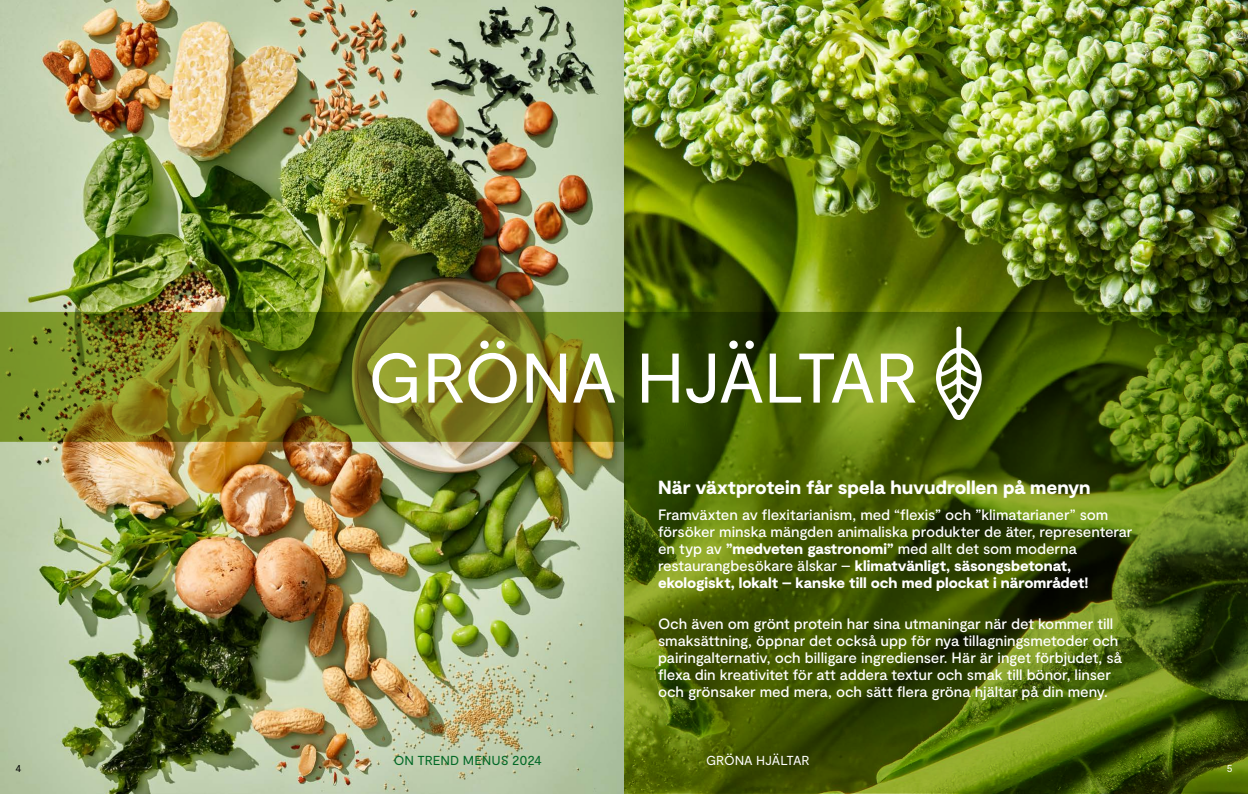
<style>
.page{position:relative;width:1248px;height:794px;background:#fff}
.page>*{position:absolute;margin:0;border:0;box-sizing:border-box;transform-origin:0 0}
.t1{font:70px "Moderat";letter-spacing:-.015em;color:#fff}
.t2{font:900 19px "Moderat";color:#fff}
.t3{font:500 15px/17px "Moderat";letter-spacing:-.005em;color:#fff}
.t4{font:13px "Moderat";letter-spacing:-.005em;color:#006825}
.t5{font:13px "Moderat";letter-spacing:-.01em;color:#fff}
.t6{font:10px "Moderat";color:#000}
.t7{font:10px "Moderat";color:#fff}
.s1{font-weight:900}
</style>
<div class="page">
<img style="left:0;top:0;width:1247px;height:794px">
<img style="left:0;top:312px;width:1247px;height:481px">
<svg style="left:935px;top:326px;width:46px;height:94px"></svg>
<h1 class="t1" style="left:368px;top:337px;width:552px">GRÖNA HJÄLTAR</h1>
<p class="t2" style="left:658px;top:477px;width:434px">När växtprotein får spela huvudrollen på menyn</p>
<p class="t3" style="left:658px;top:507px;width:476px">Framväxten av flexitarianism, med “flexis” och ”klimatarianer” som försöker minska mängden animaliska produkter de äter, representerar en typ av <span class="s1">”medveten gastronomi”</span> med allt det som moderna restaurangbesökare älskar – <span class="s1">klimatvänligt, säsongsbetonat, ekologiskt, lokalt – kanske till och med plockat i närområdet!</span></p>
<p class="t3" style="left:658px;top:616px;width:465px">Och även om grönt protein har sina utmaningar när det kommer till smaksättning, öppnar det också upp för nya tillagningsmetoder och pairingalternativ, och billigare ingredienser. Här är inget förbjudet, så flexa din kreativitet för att addera textur och smak till bönor, linser och grönsaker med mera, och sätt flera gröna hjältar på din meny.</p>
<p class="t4" style="left:393px;top:752px;width:150px">ON TREND MENUS 2024</p>
<p class="t5" style="left:706px;top:752px;width:105px">GRÖNA HJÄLTAR</p>
<p class="t6" style="left:15px;top:762px;width:7px">4</p>
<p class="t7" style="left:1226px;top:762px;width:7px">5</p>
</div>
